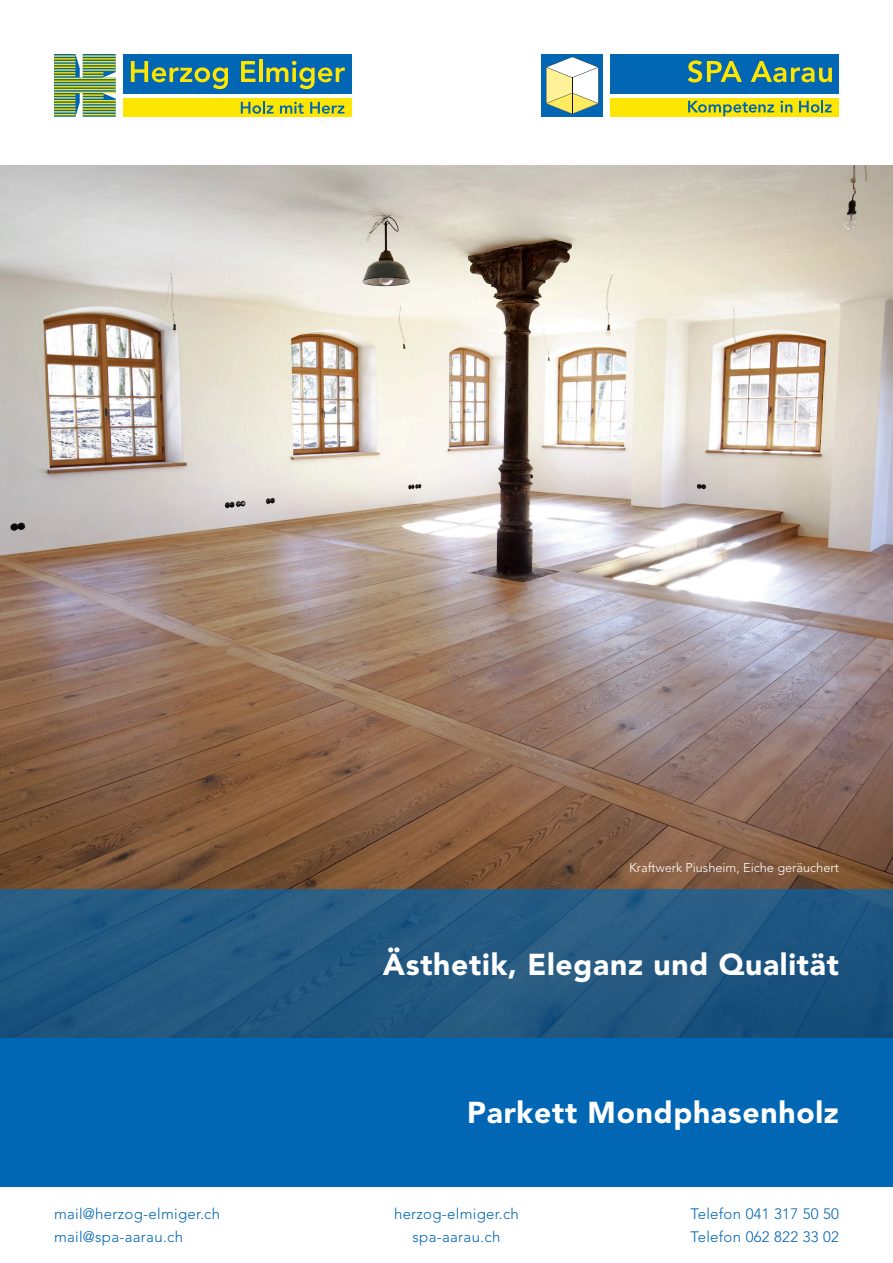
<style>
.page{position:relative;width:893px;height:1263px;background:#fff}
.page>*{position:absolute;margin:0;border:0;box-sizing:border-box;transform-origin:0 0}
.t1{font:900 30px "Avenir LT Std";letter-spacing:.025em;color:#fff}
.t2{font:300 15px "Avenir LT Std";letter-spacing:.02em;color:#0166b3}
.t3{font:300 12.75px "Avenir LT Std";color:#fff}
</style>
<div class="page">
<img style="left:0;top:166px;width:893px;height:723px">
<div style="left:0;top:889px;width:893px;height:148px;background:linear-gradient(to right,#245981,#205680)"></div>
<div style="left:0;top:1037px;width:893px;height:149px;background:#0166b3"></div>
<div style="left:610px;top:99px;width:229px;height:18px;background:#ffe601"></div>
<div style="left:610px;top:54px;width:229px;height:39px;background:#0166b3"></div>
<svg style="left:688px;top:101px;width:86px;height:15px"></svg>
<svg style="left:780px;top:101px;width:12px;height:11px"></svg>
<svg style="left:799px;top:100px;width:33px;height:13px"></svg>
<svg style="left:688px;top:60px;width:54px;height:22px"></svg>
<svg style="left:751px;top:61px;width:81px;height:21px"></svg>
<div style="left:541px;top:54px;width:62px;height:63px;background:#0166b3"></div>
<svg style="left:546px;top:57px;width:53px;height:57px"></svg>
<hr style="left:572px;top:78px;width:1px;height:36px;background:#111416">
<div style="left:123px;top:99px;width:229px;height:18px;background:#ffe601"></div>
<svg style="left:241px;top:101px;width:32px;height:13px"></svg>
<svg style="left:280px;top:102px;width:24px;height:12px"></svg>
<svg style="left:310px;top:102px;width:34px;height:12px"></svg>
<div style="left:123px;top:54px;width:229px;height:39px;background:#0166b3"></div>
<svg style="left:131px;top:61px;width:97px;height:28px"></svg>
<svg style="left:241px;top:61px;width:15px;height:21px"></svg>
<hr style="left:259px;top:60px;width:3px;height:22px;background:#ffe601">
<svg style="left:266px;top:61px;width:79px;height:28px"></svg>
<svg style="left:54px;top:54px;width:62px;height:63px;background:#7fa76d"></svg>
<hr style="left:83px;top:114px;width:33px;height:1px;background:#ffe601">
<p class="t2" style="left:54px;top:1205px;width:168px">mail@herzog-elmiger.ch</p>
<p class="t2" style="left:54px;top:1228px;width:131px">mail@spa-aarau.ch</p>
<p class="t3" style="left:629px;top:860px;width:211px">Kraftwerk Piusheim, Eiche geräuchert</p>
<p class="t1" style="left:383px;top:946px;width:458px">Ästhetik, Eleganz und Qualität</p>
<p class="t1" style="left:467px;top:1095px;width:373px">Parkett Mondphasenholz</p>
<p class="t2" style="left:394px;top:1205px;width:126px">herzog-elmiger.ch</p>
<p class="t2" style="left:413px;top:1228px;width:89px">spa-aarau.ch</p>
<p class="t2" style="left:690px;top:1205px;width:150px">Telefon 041 317 50 50</p>
<p class="t2" style="left:690px;top:1228px;width:150px">Telefon 062 822 33 02</p>
</div>
